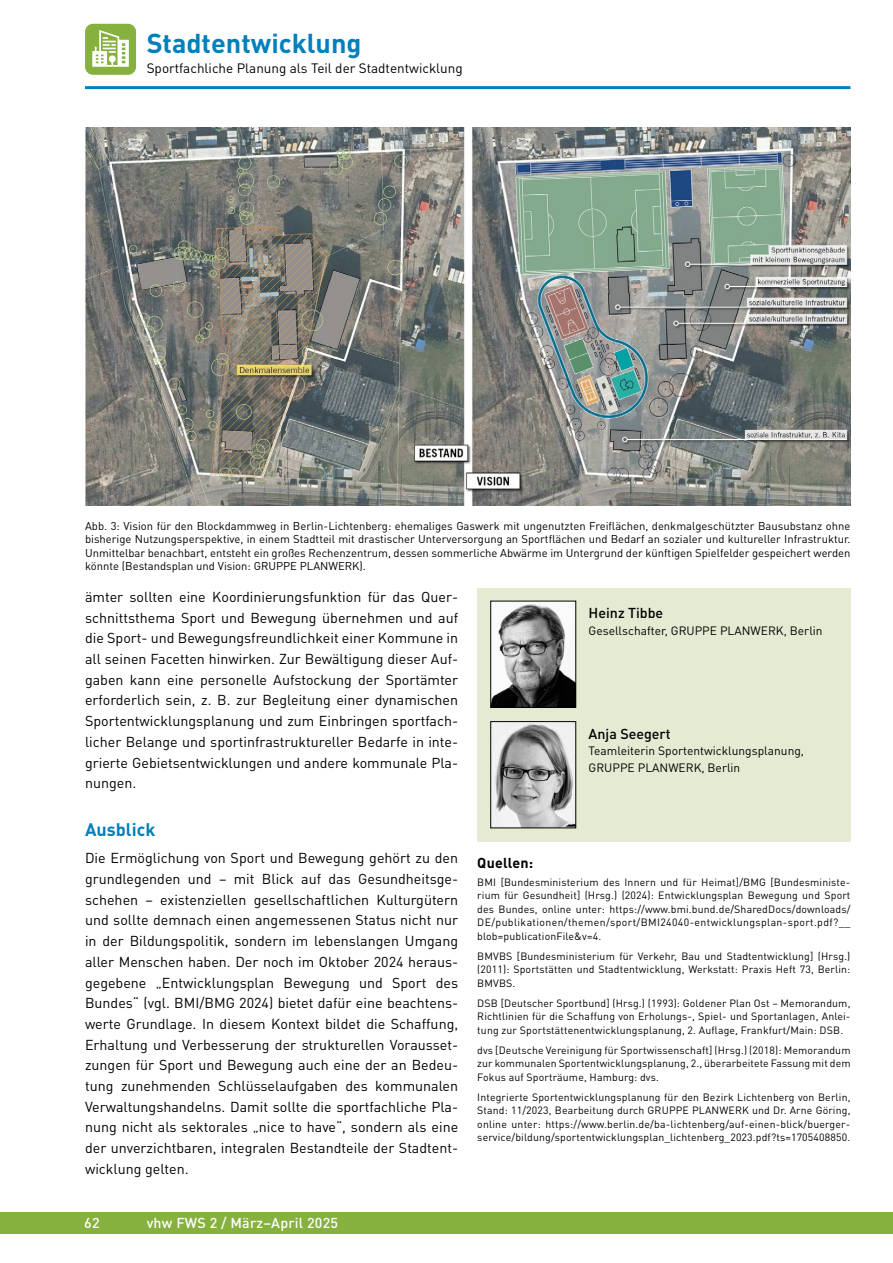
<style>
.page{position:relative;width:893px;height:1263px;background:#fff}
.page>*{position:absolute;margin:0;border:0;box-sizing:border-box;transform-origin:0 0}
.t1{font:700 27px "DIN Pro";color:#0080bc}
.t2{font:700 18px "DIN Pro";color:#0080bc}
.t3{font:14.25px/20.7px "DIN Pro";color:#000;text-align:justify}
.t4{font:500 14.25px "DIN Pro";letter-spacing:.015em;color:#fff}
.t5{font:500 14.25px "DIN Pro";color:#000}
.t6{font:700 14.25px "DIN Pro";letter-spacing:.015em;color:#000}
.t7{font:13.5px "DIN Pro";color:#000}
.t8{font:12px/16.5px "DIN Pro";color:#000}
.t9{font:11.25px/13.5px "DIN Pro";color:#000;text-align:justify}
.t10{font:10.5px/13.5px "DIN Pro";letter-spacing:.015em;color:#000;text-align:justify}
</style>
<div class="page">
<div style="left:0;top:1212px;width:893px;height:21px;background:#87b13f"></div>
<hr style="left:85px;top:86px;width:765px;height:3px;background:#0080bc">
<div style="left:85px;top:24px;width:51px;height:51px;background:#87b13f;border-radius:8px"></div>
<svg style="left:92px;top:30px;width:37px;height:37px"></svg>
<div style="left:477px;top:588px;width:373px;height:254px;background:#e4ebd2"></div>
<img style="left:492px;top:603px;width:82px;height:103px">
<div style="left:490px;top:601px;width:86px;height:107px;border:1px solid #000"></div>
<img style="left:492px;top:723px;width:82px;height:103px">
<div style="left:490px;top:721px;width:86px;height:107px;border:1px solid #000"></div>
<img style="left:85px;top:128px;width:765px;height:378px">
<h1 class="t1" style="left:147px;top:25px;width:216px">Stadtentwicklung</h1>
<p class="t7" style="left:147px;top:59px;width:318px">Sportfachliche Planung als Teil der Stadtentwicklung</p>
<p class="t9" style="left:85px;top:519px;width:767px">Abb. 3: Vision für den Blockdammweg in Berlin-Lichtenberg: ehemaliges Gaswerk mit ungenutzten Freiflächen, denkmalgeschützter Bausubstanz ohne bisherige Nutzungsperspektive, in einem Stadtteil mit drastischer Unterversorgung an Sportflächen und Bedarf an sozialer und kultureller Infrastruktur.<br>Unmittelbar benachbart, entsteht ein großes Rechenzentrum, dessen sommerliche Abwärme im Untergrund der künftigen Spielfelder gespeichert werden könnte (Bestandsplan und Vision: GRUPPE PLANWERK).</p>
<p class="t3" style="left:85px;top:586px;width:375px">ämter sollten eine Koordinierungsfunktion für das Quer&shy;schnittsthema Sport und Bewegung übernehmen und auf die Sport- und Bewegungsfreundlichkeit einer Kommune in all seinen Facetten hinwirken. Zur Bewältigung dieser Auf&shy;gaben kann eine personelle Aufstockung der Sportämter erforderlich sein, z. B. zur Begleitung einer dynamischen Sportentwicklungsplanung und zum Einbringen sportfach&shy;licher Belange und sportinfrastruktureller Bedarfe in inte&shy;grierte Gebietsentwicklungen und andere kommunale Pla&shy;nungen.</p>
<p class="t2" style="left:85px;top:817px;width:72px">Ausblick</p>
<p class="t3" style="left:85px;top:847px;width:375px">Die Ermöglichung von Sport und Bewegung gehört zu den grundlegenden und – mit Blick auf das Gesundheitsge&shy;schehen – existenziellen gesellschaftlichen Kulturgütern und sollte demnach einen angemessenen Status nicht nur in der Bildungspolitik, sondern im lebenslangen Umgang aller Menschen haben. Der noch im Oktober 2024 heraus&shy;gegebene „Entwicklungsplan Bewegung und Sport des Bundes“ (vgl. BMI/BMG 2024) bietet dafür eine beachtens&shy;werte Grundlage. In diesem Kontext bildet die Schaffung, Erhaltung und Verbesserung der strukturellen Vorausset&shy;zungen für Sport und Bewegung auch eine der an Bedeu&shy;tung zunehmenden Schlüsselaufgaben des kommunalen Verwaltungshandelns. Damit sollte die sportfachliche Pla&shy;nung nicht als sektorales „nice to have“, sondern als eine der unverzichtbaren, integralen Bestandteile der Stadtent&shy;wicklung gelten.</p>
<p class="t4" style="left:84px;top:1213px;width:17px">62</p>
<p class="t4" style="left:147px;top:1213px;width:193px">vhw FWS 2 / März–April 2025</p>
<p class="t5" style="left:589px;top:603px;width:76px">Heinz Tibbe</p>
<p class="t8" style="left:589px;top:622px;width:236px">Gesellschafter, GRUPPE PLANWERK, Berlin</p>
<p class="t5" style="left:589px;top:724px;width:84px">Anja Seegert</p>
<p class="t8" style="left:589px;top:742px;width:217px">Teamleiterin Sportentwicklungsplanung,<br>GRUPPE PLANWERK, Berlin</p>
<p class="t6" style="left:477px;top:853px;width:57px">Quellen:</p>
<p class="t10" style="left:477px;top:875px;width:375px">BMI [Bundesministerium des Innern und für Heimat]/BMG [Bundesministe&shy;rium für Gesundheit] (Hrsg.) (2024): Entwicklungsplan Bewegung und Sport des Bundes, online unter: https://www.bmi.bund.de/SharedDocs/downloads/ DE/publikationen/themen/sport/BMI24040-entwicklungsplan-sport.pdf?__ blob=publicationFile&amp;v=4.</p>
<p class="t10" style="left:477px;top:949px;width:375px">BMVBS [Bundesministerium für Verkehr, Bau und Stadtentwicklung] (Hrsg.) (2011): Sportstätten und Stadtentwicklung, Werkstatt: Praxis Heft 73, Berlin:<br>BMVBS.</p>
<p class="t10" style="left:477px;top:996px;width:375px">DSB [Deutscher Sportbund] (Hrsg.) (1993): Goldener Plan Ost – Memorandum, Richtlinien für die Schaffung von Erholungs-, Spiel- und Sportanlagen, Anlei&shy;tung zur Sportstättenentwicklungsplanung, 2. Auflage, Frankfurt/Main: DSB.</p>
<p class="t10" style="left:477px;top:1043px;width:375px">dvs [Deutsche Vereinigung für Sportwissenschaft] (Hrsg.) (2018): Memorandum zur kommunalen Sportentwicklungsplanung, 2., überarbeitete Fassung mit dem Fokus auf Sporträume, Hamburg: dvs.</p>
<p class="t10" style="left:477px;top:1089px;width:375px">Integrierte Sportentwicklungsplanung für den Bezirk Lichtenberg von Berlin, Stand: 11/2023, Bearbeitung durch GRUPPE PLANWERK und Dr. Arne Göring, online unter: https://www.berlin.de/ba-lichtenberg/auf-einen-blick/buerger&shy;service/bildung/sportentwicklungsplan_lichtenberg_2023.pdf?ts=1705408850.</p>
</div>
